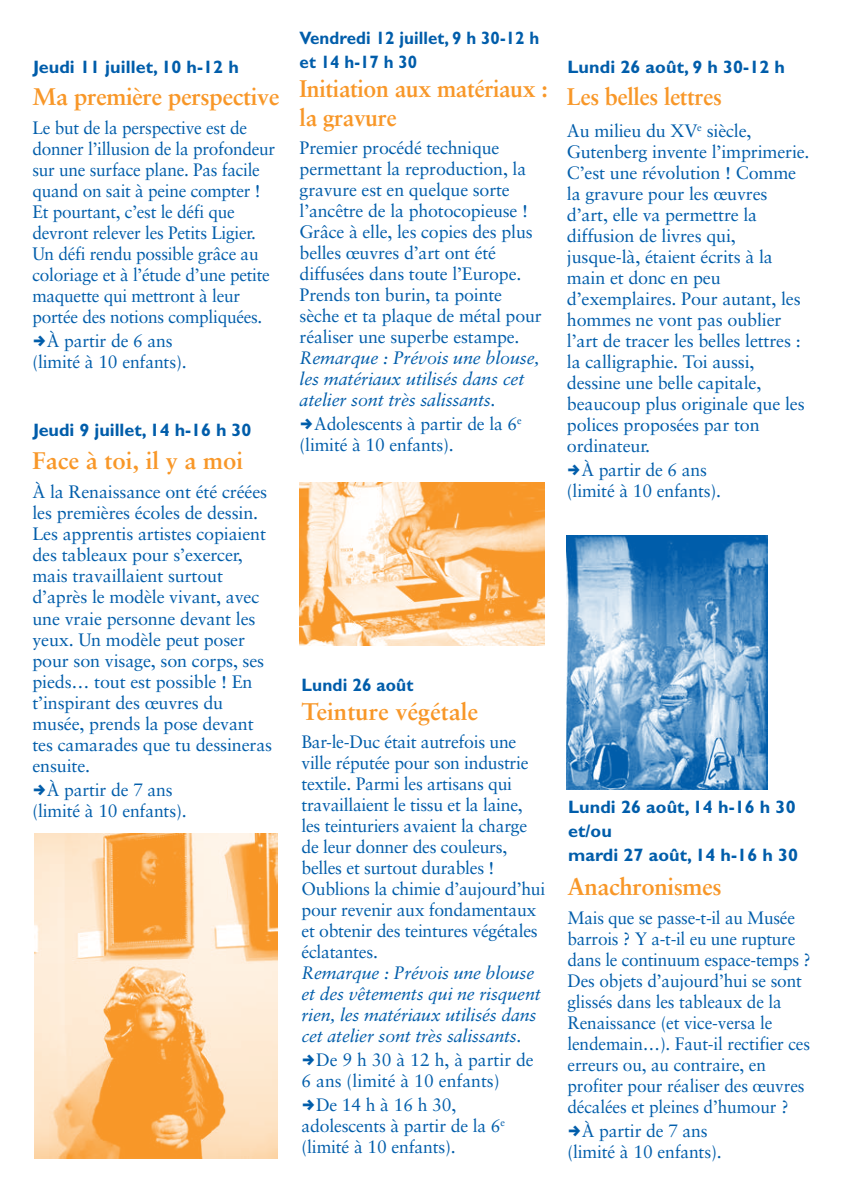
<style>
.page{position:relative;width:851px;height:1191px;background:#fff}
.page>*{position:absolute;margin:0;border:0;box-sizing:border-box;transform-origin:0 0}
.t1{font:700 24px "Sabon";letter-spacing:-.015em;color:#f89728}
.t2{font:700 24px/28.8px "Sabon";letter-spacing:-.015em;color:#f89728;scale:.96 1}
.t3{font:18px/21px "Sabon";letter-spacing:-.01em;color:#005daa}
.t4{font:18px/21px "Sabon";letter-spacing:-.01em;color:#005daa;scale:.96 1}
.t5{font:italic 18px/21px "Sabon";letter-spacing:-.01em;color:#005daa}
.t6{font:700 18px/24px "Gill Sans";letter-spacing:.005em;color:#005daa}
.t7{font:700 18px/24px "Gill Sans";letter-spacing:.005em;color:#005daa;scale:.94 1}
.t8{font:700 18px "Gill Sans";letter-spacing:.005em;color:#005daa;scale:.96 1}
</style>
<div class="page">
<img style="left:34px;top:833px;width:244px;height:325px">
<img style="left:299px;top:482px;width:245px;height:163px">
<img style="left:566px;top:536px;width:201px;height:253px">
<p class="t6" style="left:33px;top:55px;width:207px">Jeudi 11 juillet, 10 h-12 h</p>
<h1 class="t1" style="left:32px;top:82px;width:248px">Ma première perspective</h1>
<p class="t4" style="left:32px;top:117px;width:254px">Le but de la perspective est de donner l’illusion de la profondeur sur une surface plane. Pas facile quand on sait à peine compter !<br>Et pourtant, c’est le défi que devront relever les Petits Ligier.<br>Un défi rendu possible grâce au coloriage et à l’étude d’une petite maquette qui mettront à leur portée des notions compliquées.</p>
<p class="t3" style="left:32px;top:330px;width:156px;text-align:center">À partir de 6 ans (limité à 10 enfants).</p>
<p class="t6" style="left:33px;top:418px;width:220px">Jeudi 9 juillet, 14 h-16 h 30</p>
<h1 class="t1" style="left:32px;top:446px;width:212px">Face à toi, il y a moi</h1>
<p class="t3" style="left:32px;top:481px;width:241px">À la Renaissance ont été créées les premières écoles de dessin.<br>Les apprentis artistes copiaient des tableaux pour s’exercer, mais travaillaient surtout d’après le modèle vivant, avec une vraie personne devant les yeux. Un modèle peut poser pour son visage, son corps, ses pieds… tout est possible ! En t’inspirant des œuvres du musée, prends la pose devant tes camarades que tu dessineras ensuite.</p>
<p class="t3" style="left:32px;top:778px;width:156px;text-align:center">À partir de 7 ans (limité à 10 enfants).</p>
<p class="t7" style="left:299px;top:26px;width:256px">Vendredi 12 juillet, 9 h 30-12 h et 14 h-17 h 30</p>
<h1 class="t2" style="left:299px;top:74px;width:260px">Initiation aux matériaux : la gravure</h1>
<p class="t3" style="left:299px;top:137px;width:243px">Premier procédé technique permettant la reproduction, la gravure est en quelque sorte l’ancêtre de la photocopieuse !<br>Grâce à elle, les copies des plus belles œuvres d’art ont été diffusées dans toute l’Europe.<br>Prends ton burin, ta pointe sèche et ta plaque de métal pour réaliser une superbe estampe.</p>
<p class="t5" style="left:299px;top:347px;width:241px">Remarque : Prévois une blouse, les matériaux utilisés dans cet atelier sont très salissants.</p>
<p class="t3" style="left:299px;top:413px;width:223px;text-indent:14px">Adolescents à partir de la 6<sup>e </sup>(limité à 10 enfants).</p>
<p class="t6" style="left:567px;top:55px;width:219px">Lundi 26 août, 9 h 30-12 h</p>
<h1 class="t2" style="left:566px;top:82px;width:163px">Les belles lettres</h1>
<p class="t3" style="left:566px;top:120px;width:244px">Au milieu du XV<sup>e</sup> siècle,<br>Gutenberg invente l’imprimerie.<br>C’est une révolution ! Comme la gravure pour les œuvres d’art, elle va permettre la diffusion de livres qui, jusque-là, étaient écrits à la main et donc en peu d’exemplaires. Pour autant, les hommes ne vont pas oublier l’art de tracer les belles lettres : la calligraphie. Toi aussi, dessine une belle capitale, beaucoup plus originale que les polices proposées par ton ordinateur.</p>
<p class="t3" style="left:567px;top:459px;width:156px;text-align:center">À partir de 6 ans (limité à 10 enfants).</p>
<p class="t8" style="left:301px;top:674px;width:118px">Lundi 26 août</p>
<h1 class="t1" style="left:301px;top:697px;width:178px">Teinture végétale</h1>
<p class="t3" style="left:301px;top:731px;width:245px">Bar-le-Duc était autrefois une ville réputée pour son industrie textile. Parmi les artisans qui travaillaient le tissu et la laine, les teinturiers avaient la charge de leur donner des couleurs, belles et surtout durables !<br>Oublions la chimie d’aujourd’hui pour revenir aux fondamentaux et obtenir des teintures végétales éclatantes.</p>
<p class="t5" style="left:301px;top:962px;width:241px">Remarque : Prévois une blouse et des vêtements qui ne risquent rien, les matériaux utilisés dans cet atelier sont très salissants.</p>
<p class="t3" style="left:301px;top:1049px;width:234px;text-indent:14px">De 9 h 30 à 12 h, à partir de<br>6 ans (limité à 10 enfants)</p>
<p class="t3" style="left:301px;top:1094px;width:205px;text-indent:14px">De 14 h à 16 h 30, adolescents à partir de la 6<sup>e </sup>(limité à 10 enfants).</p>
<p class="t6" style="left:568px;top:795px;width:231px">Lundi 26 août, 14 h-16 h 30 et/ou<br>mardi 27 août, 14 h-16 h 30</p>
<h1 class="t1" style="left:567px;top:871px;width:156px">Anachronismes</h1>
<p class="t4" style="left:567px;top:906px;width:255px">Mais que se passe-t-il au Musée barrois ? Y a-t-il eu une rupture dans le continuum espace-temps ?<br>Des objets d’aujourd’hui se sont glissés dans les tableaux de la<br>Renaissance (et vice-versa le lendemain…). Faut-il rectifier ces erreurs ou, au contraire, en profiter pour réaliser des œuvres décalées et pleines d’humour ?</p>
<p class="t3" style="left:567px;top:1119px;width:156px;text-align:center">À partir de 7 ans (limité à 10 enfants).</p>
</div>
